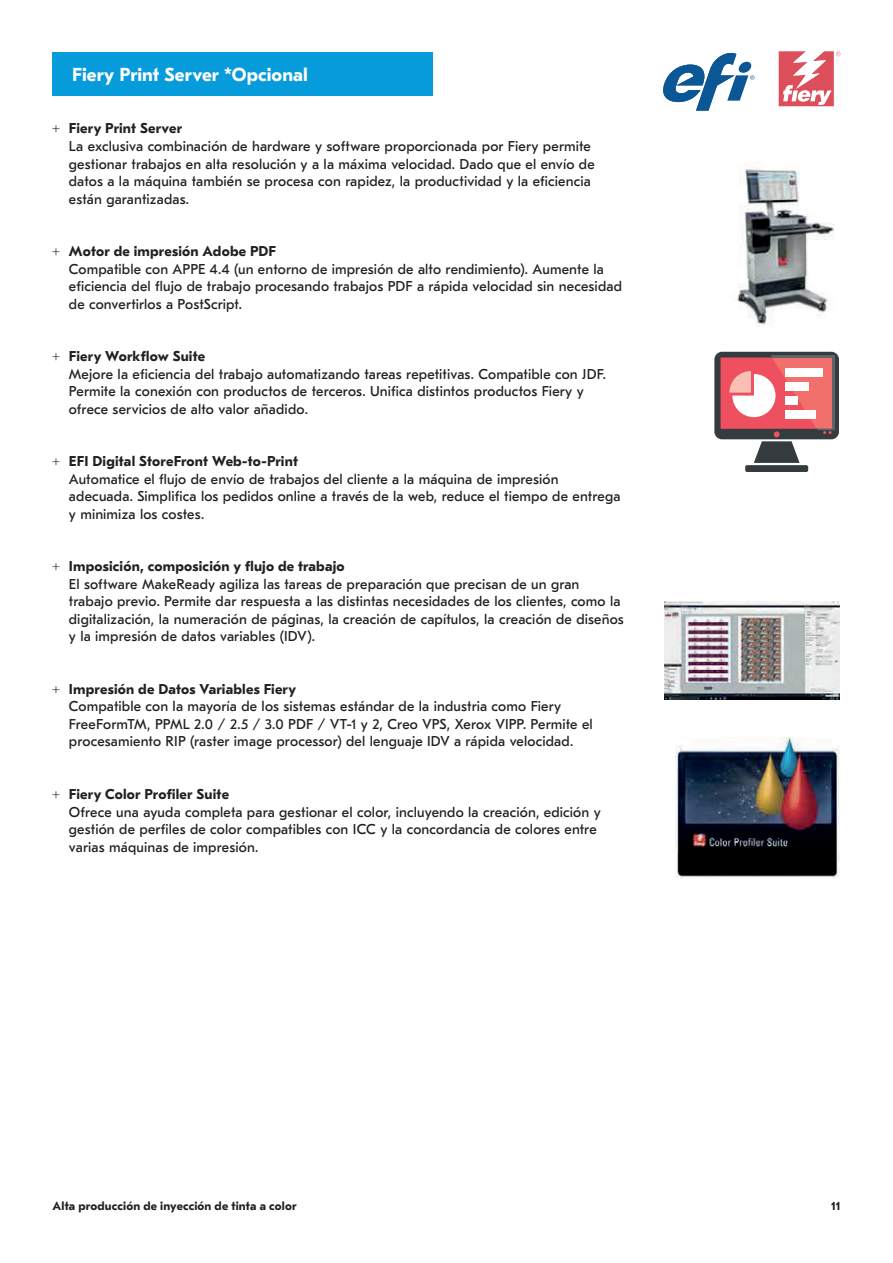
<style>
.page{position:relative;width:893px;height:1263px;background:#fff}
.page>*{position:absolute;margin:0;border:0;box-sizing:border-box;transform-origin:0 0}
.t1{font:700 18.75px "GT Eesti Pro Text";letter-spacing:.005em;color:#fff}
.t2{font:14.25px/17.5px "GT Eesti Pro Text";letter-spacing:.01em;color:#231f20}
.t3{font:700 12px "GT Eesti Pro Text";letter-spacing:.015em;color:#231f20}
.s1{font-style:inherit}
.s2{font-weight:700}
</style>
<div class="page">
<div style="left:53px;top:53px;width:380px;height:43px;background:#069bda"></div>
<svg style="left:663px;top:53px;width:92px;height:58px"></svg>
<svg style="left:779px;top:51px;width:61px;height:55px"></svg>
<img style="left:737px;top:164px;width:97px;height:163px">
<div style="left:745px;top:465px;width:63px;height:7px;background:#353c3f;border-radius:2px"></div>
<svg style="left:714px;top:352px;width:125px;height:111px"></svg>
<div style="left:785px;top:369px;width:37px;height:8px;background:#fff"></div>
<div style="left:785px;top:382px;width:23px;height:9px;background:#fff"></div>
<div style="left:785px;top:396px;width:12px;height:9px;background:#fff"></div>
<div style="left:785px;top:410px;width:31px;height:9px;background:#fff"></div>
<img style="left:664px;top:601px;width:175px;height:98px">
<img style="left:676px;top:738px;width:163px;height:141px">
<h1 class="t1" style="left:72px;top:64px;width:237px">Fiery Print Server *Opcional</h1>
<p class="t2" style="left:69px;top:120px;width:527px;text-indent:-17px"><span class="s1">+</span> <span class="s2">Fiery Print Server<br></span>La exclusiva combinación de hardware y software proporcionada por Fiery permite gestionar trabajos en alta resolución y a la máxima velocidad. Dado que el envío de datos a la máquina también se procesa con rapidez, la productividad y la eficiencia están garantizadas.</p>
<p class="t2" style="left:69px;top:243px;width:555px;text-indent:-17px"><span class="s1">+</span> <span class="s2">Motor de impresión Adobe PDF<br></span>Compatible con APPE 4.4 (un entorno de impresión de alto rendimiento). Aumente la eficiencia del flujo de trabajo procesando trabajos PDF a rápida velocidad sin necesidad de convertirlos a PostScript.</p>
<p class="t2" style="left:69px;top:348px;width:539px;text-indent:-17px"><span class="s1">+</span> <span class="s2">Fiery Workflow Suite<br></span>Mejore la eficiencia del trabajo automatizando tareas repetitivas. Compatible con JDF.<br>Permite la conexión con productos de terceros. Unifica distintos productos Fiery y ofrece servicios de alto valor añadido.</p>
<p class="t2" style="left:69px;top:453px;width:553px;text-indent:-17px"><span class="s1">+</span> <span class="s2">EFI Digital StoreFront Web-to-Print<br></span>Automatice el flujo de envío de trabajos del cliente a la máquina de impresión adecuada. Simplifica los pedidos online a través de la web, reduce el tiempo de entrega y minimiza los costes.</p>
<p class="t2" style="left:69px;top:558px;width:556px;text-indent:-17px"><span class="s1">+</span> <span class="s2">Imposición, composición y flujo de trabajo<br></span>El software MakeReady agiliza las tareas de preparación que precisan de un gran trabajo previo. Permite dar respuesta a las distintas necesidades de los clientes, como la digitalización, la numeración de páginas, la creación de capítulos, la creación de diseños y la impresión de datos variables (IDV).</p>
<p class="t2" style="left:69px;top:680px;width:525px;text-indent:-17px"><span class="s1">+</span> <span class="s2">Impresión de Datos Variables Fiery<br></span>Compatible con la mayoría de los sistemas estándar de la industria como Fiery FreeFormTM, PPML 2.0 / 2.5 / 3.0 PDF / VT-1 y 2, Creo VPS, Xerox VIPP. Permite el procesamiento RIP (raster image processor) del lenguaje IDV a rápida velocidad.</p>
<p class="t2" style="left:69px;top:785px;width:533px;text-indent:-17px"><span class="s1">+</span> <span class="s2">Fiery Color Profiler Suite<br></span>Ofrece una ayuda completa para gestionar el color, incluyendo la creación, edición y gestión de perfiles de color compatibles con ICC y la concordancia de colores entre varias máquinas de impresión.</p>
<p class="t3" style="left:53px;top:1200px;width:245px">Alta producción de inyección de tinta a color</p>
<p class="t3" style="left:831px;top:1200px;width:11px">11</p>
</div>
